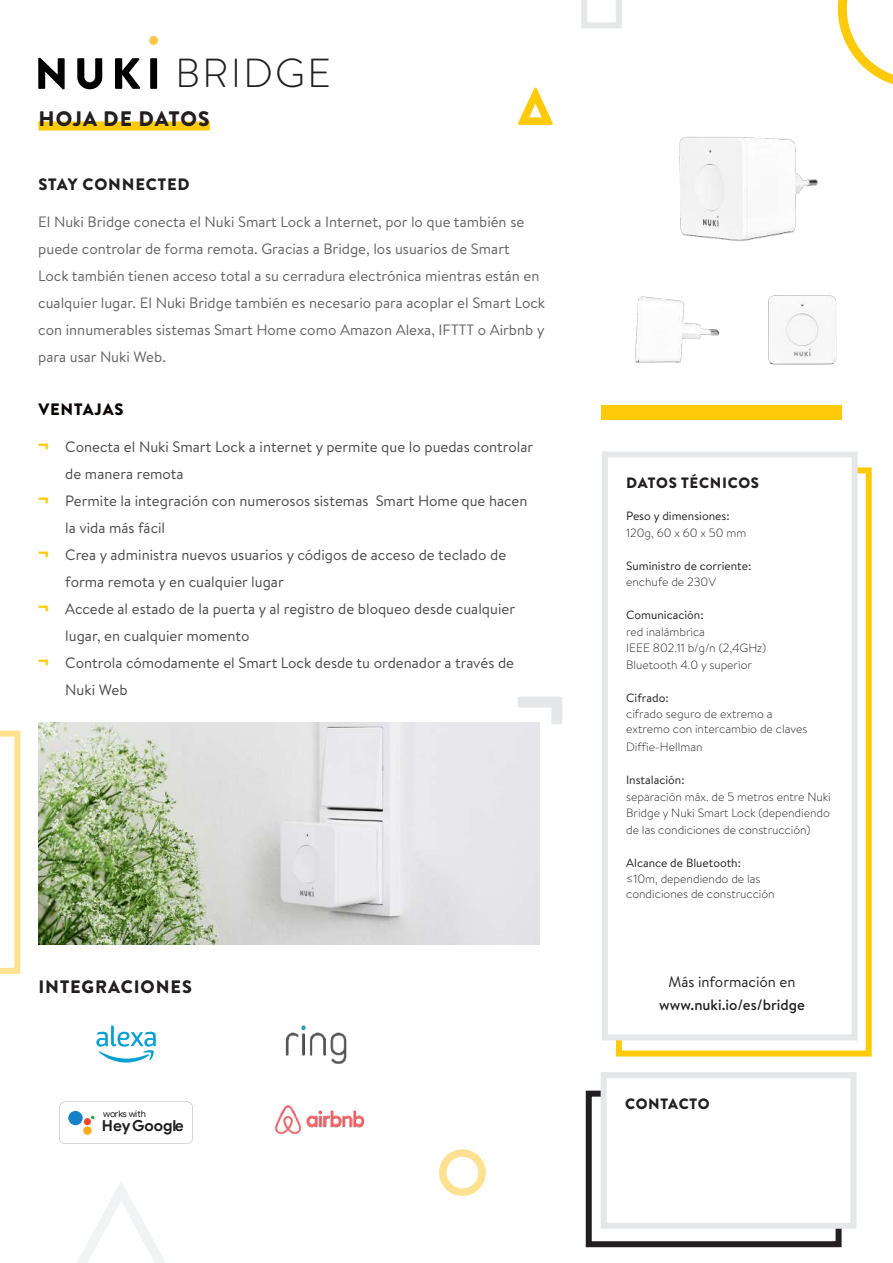
<style>
.page{position:relative;width:893px;height:1263px;background:#fff}
.page>*{position:absolute;margin:0;border:0;box-sizing:border-box;transform-origin:0 0}
.t1{font:900 52.5px "Brandon Grotesque";color:#feca0a}
.t2{font:300 40.5px "Brandon Grotesque";letter-spacing:.05em;color:#231f20}
.t3{font:900 21px "Brandon Grotesque";letter-spacing:.05em;color:#231f20}
.t4{font:900 18px "Brandon Grotesque";letter-spacing:.05em;color:#231f20}
.t5{font:900 16.5px "Brandon Grotesque";letter-spacing:.05em;color:#231f20}
.t6{font:900 16.5px "Brandon Grotesque";letter-spacing:.05em;color:#080302}
.t7{font:700 15.15px "Google Sans";color:#201d1e}
.t8{font:15px "Brandon Text";color:#4b4948}
.t9{font:15px/27px "Brandon Text";color:#636366}
.t10{font:500 15px "Brandon Text";color:#231f20}
.t11{font:900 15px "Brandon Grotesque";letter-spacing:.045em;color:#231f20}
.t12{font:15px "Brandon Text";color:#231f20}
.t13{font:300 12px/16.5px "Brandon Text";color:#231f20}
.t14{font:12px "Brandon Text";color:#231f20}
.t15{font:9.15px "Google Sans";color:#201d1e}
.s1{font-family:"Brandon Grotesque";font-weight:900;font-size:21px;color:#feca0a}
</style>
<div class="page">
<div style="left:616px;top:467px;width:256px;height:589px;border:6px solid #feca0a"></div>
<svg style="left:38px;top:58px;width:27px;height:31px"></svg>
<svg style="left:77px;top:58px;width:25px;height:31px"></svg>
<svg style="left:115px;top:58px;width:25px;height:31px"></svg>
<div style="left:150px;top:58px;width:7px;height:31px;background:#000001"></div>
<div style="left:149px;top:36px;width:9px;height:9px;background:#fec94a;border-radius:50%"></div>
<div style="left:38px;top:121px;width:172px;height:9px;background:#feca0a"></div>
<div style="left:602px;top:451px;width:256px;height:589px;background:#fff;border:6px solid #e6e7e9"></div>
<div style="left:602px;top:405px;width:240px;height:15px;background:#feca0a"></div>
<svg style="left:518px;top:696px;width:44px;height:28px"></svg>
<div style="left:439px;top:1149px;width:47px;height:47px;border:8px solid #ffe192;border-radius:50%"></div>
<svg style="left:77px;top:1182px;width:88px;height:81px"></svg>
<svg style="left:838px;top:0;width:55px;height:85px"></svg>
<svg style="left:0;top:730px;width:20px;height:244px"></svg>
<svg style="left:581px;top:0;width:41px;height:28px"></svg>
<div style="left:586px;top:1091px;width:256px;height:156px;border:6px solid #231f20"></div>
<div style="left:601px;top:1072px;width:255px;height:157px;background:#fff;border:6px solid #e6e7e9"></div>
<img style="left:635px;top:296px;width:85px;height:67px">
<img style="left:768px;top:295px;width:69px;height:70px">
<img style="left:679px;top:136px;width:139px;height:106px">
<img style="left:38px;top:722px;width:501px;height:222px">
<img style="left:275px;top:1106px;width:89px;height:28px">
<img style="left:285px;top:1026px;width:62px;height:38px">
<svg style="left:96px;top:1026px;width:60px;height:36px"></svg>
<svg style="left:59px;top:1102px;width:134px;height:42px"></svg>
<div style="left:84px;top:1118px;width:7px;height:7px;background:#ef4830;border-radius:50%"></div>
<div style="left:83px;top:1126px;width:9px;height:9px;background:#faab1a;border-radius:50%"></div>
<div style="left:68px;top:1111px;width:15px;height:14px;background:#1681c4;border-radius:50%"></div>
<h2 class="t2" style="left:175px;top:46px;width:158px">BRIDGE</h2>
<h3 class="t3" style="left:38px;top:104px;width:173px">HOJA DE DATOS</h3>
<p class="t5" style="left:38px;top:172px;width:153px">STAY CONNECTED</p>
<h1 class="t1" style="left:517px;top:70px;width:39px">∆</h1>
<p class="t9" style="left:38px;top:208px;width:508px">El Nuki Bridge conecta el Nuki Smart Lock a Internet, por lo que también se puede controlar de forma remota. Gracias a Bridge, los usuarios de Smart<br>Lock también tienen acceso total a su cerradura electrónica mientras están en cualquier lugar. El Nuki Bridge también es necesario para acoplar el Smart Lock con innumerables sistemas Smart Home como Amazon Alexa, IFTTT o Airbnb y para usar Nuki Web.</p>
<p class="t6" style="left:38px;top:397px;width:87px">VENTAJAS</p>
<p class="t8" style="left:38px;top:437px;width:497px"><span class="s1">¬</span> Conecta el Nuki Smart Lock a internet y permite que lo puedas controlar</p>
<p class="t8" style="left:65px;top:464px;width:120px">de manera remota</p>
<p class="t8" style="left:38px;top:491px;width:491px"><span class="s1">¬</span> Permite la integración con numerosos sistemas Smart Home que hacen</p>
<p class="t8" style="left:65px;top:518px;width:101px">la vida más fácil</p>
<p class="t8" style="left:38px;top:545px;width:469px"><span class="s1">¬</span> Crea y administra nuevos usuarios y códigos de acceso de teclado de</p>
<p class="t8" style="left:65px;top:572px;width:220px">forma remota y en cualquier lugar</p>
<p class="t8" style="left:38px;top:599px;width:478px"><span class="s1">¬</span> Accede al estado de la puerta y al registro de bloqueo desde cualquier</p>
<p class="t8" style="left:65px;top:626px;width:186px">lugar, en cualquier momento</p>
<p class="t8" style="left:38px;top:653px;width:477px"><span class="s1">¬</span> Controla cómodamente el Smart Lock desde tu ordenador a través de</p>
<p class="t8" style="left:65px;top:680px;width:64px">Nuki Web</p>
<p class="t4" style="left:38px;top:974px;width:155px">INTEGRACIONES</p>
<p class="t15" style="left:103px;top:1108px;width:44px">works with</p>
<p class="t7" style="left:102px;top:1116px;width:83px">Hey Google</p>
<p class="t11" style="left:626px;top:472px;width:134px">DATOS TÉCNICOS</p>
<p class="t14" style="left:626px;top:508px;width:105px">Peso y dimensiones:</p>
<p class="t13" style="left:626px;top:524px;width:122px">120g, 60 x 60 x 50 mm</p>
<p class="t14" style="left:626px;top:557px;width:127px">Suministro de corriente:</p>
<p class="t13" style="left:626px;top:573px;width:92px">enchufe de 230V</p>
<p class="t14" style="left:626px;top:607px;width:79px">Comunicación:</p>
<p class="t13" style="left:626px;top:623px;width:141px">red inalámbrica<br>IEEE 802.11 b/g/n (2,4GHz)<br>Bluetooth 4.0 y superior</p>
<p class="t14" style="left:626px;top:689px;width:44px">Cifrado:</p>
<p class="t13" style="left:626px;top:706px;width:183px;line-height:15.3px">cifrado seguro de extremo a extremo con intercambio de claves</p>
<p class="t13" style="left:626px;top:738px;width:78px">Diffie-Hellman</p>
<p class="t14" style="left:626px;top:772px;width:60px">Instalación:</p>
<p class="t13" style="left:626px;top:788px;width:206px;text-align:justify">separación máx. de 5 metros entre Nuki Bridge y Nuki Smart Lock (dependiendo de las condiciones de construcción)</p>
<p class="t14" style="left:626px;top:854px;width:116px">Alcance de Bluetooth:</p>
<p class="t13" style="left:626px;top:871px;width:150px;line-height:15.3px">≤10m, dependiendo de las condiciones de construcción</p>
<p class="t12" style="left:668px;top:972px;width:129px">Más información en</p>
<p class="t10" style="left:659px;top:994px;width:147px">www.nuki.io/es/bridge</p>
<p class="t11" style="left:625px;top:1093px;width:86px">CONTACTO</p>
</div>
